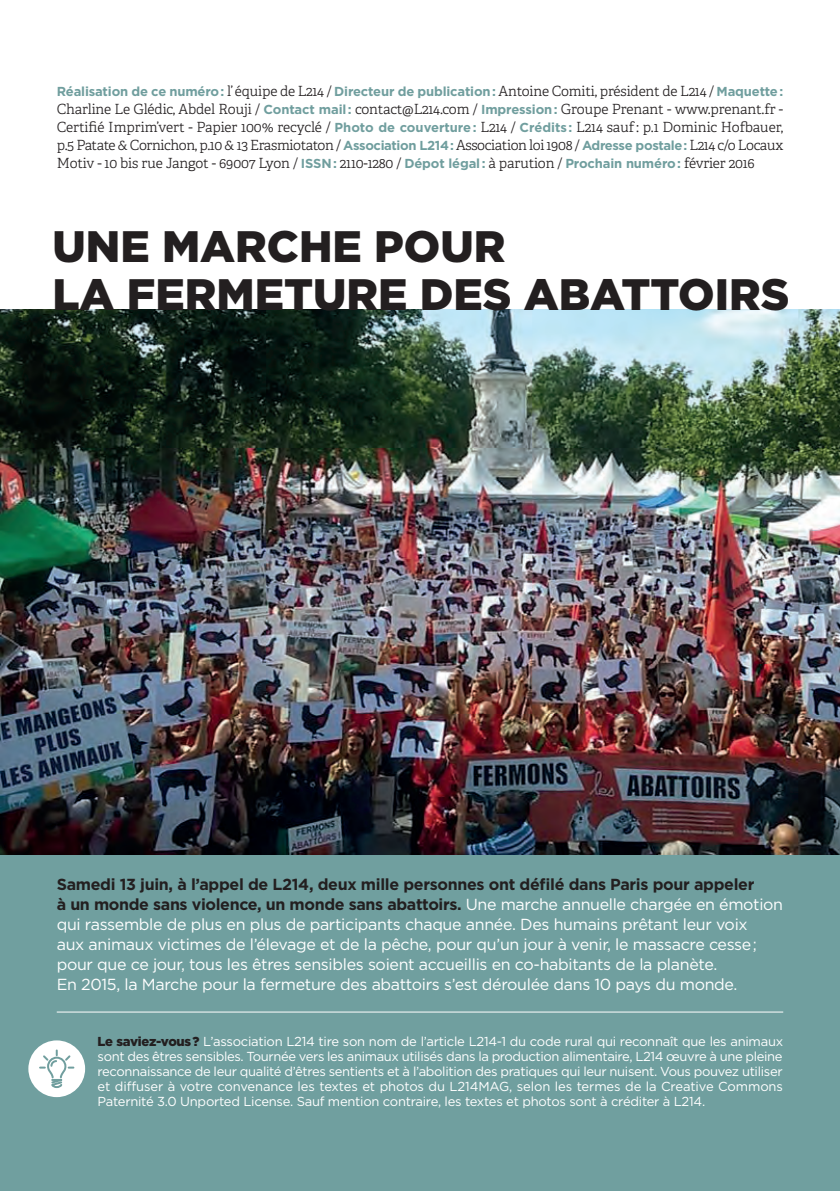
<style>
.page{position:relative;width:840px;height:1191px;background:#fff}
.page>*{position:absolute;margin:0;border:0;box-sizing:border-box;transform-origin:0 0}
.t1{font:900 44px/48px "Gotham";color:#231f20}
.t2{font:16px/20px "Gotham";letter-spacing:-.02em;color:#fff}
.t3{font:300 14px/18px "Adelle";letter-spacing:-.01em;color:#231f20;text-align:justify}
.t4{font:13px/15px "Gotham";letter-spacing:-.02em;color:#fff;text-align:justify}
.t5{font:700 13px "Gotham";letter-spacing:-.01em;color:#709e9e}
.s1{font-family:"Adelle";font-weight:300;font-size:14px;color:#231f20}
.s2{font-family:"Gotham";font-weight:700;font-size:13px;color:#709e9e}
.s3{font-weight:700;color:#231f20}
.s4{font-weight:900;color:#231f20}
</style>
<div class="page">
<div style="left:0;top:854px;width:839px;height:337px;background:#709f9f"></div>
<img style="left:0;top:310px;width:839px;height:544px">
<div style="left:28px;top:1040px;width:57px;height:57px;background:#fff;border-radius:50%"></div>
<svg style="left:39px;top:1049px;width:36px;height:40px"></svg>
<hr style="left:57px;top:1011px;width:725px;height:1px;background:#fff">
<p class="t5" style="left:57px;top:82px;width:727px">Réalisation de ce numéro : <span class="s1">l’équipe de L214 /</span> Directeur de publication : <span class="s1">Antoine Comiti, président de L214 /</span> Maquette :</p>
<p class="t3" style="left:57px;top:100px;width:727px">Charline Le Glédic, Abdel Rouji / <span class="s2">Contact mail :</span> contact@L214.com / <span class="s2">Impression :</span> Groupe Prenant - www.prenant.fr - Certifié Imprim’vert - Papier 100% recyclé / <span class="s2">Photo de couverture :</span> L214 / <span class="s2">Crédits :</span> L214 sauf: p.1 Dominic Hofbauer, p.5 Patate &amp; Cornichon, p.10 &amp; 13 Erasmiotaton / <span class="s2">Association L214 :</span> Association loi 1908 / <span class="s2">Adresse postale :</span> L214 c/o Locaux Motiv - 10 bis rue Jangot - 69007 Lyon / <span class="s2">ISSN :</span> 2110-1280 / <span class="s2">Dépot légal :</span> à parution / <span class="s2">Prochain numéro :</span> février 2016</p>
<p class="t1" style="left:52px;top:222px;width:738px">UNE MARCHE POUR<br>LA FERMETURE DES ABATTOIRS</p>
<p class="t2" style="left:57px;top:874px;width:727px"><span class="s3">Samedi 13 juin, à l’appel de L214, deux mille personnes ont défilé dans Paris pour appeler<br>à un monde sans violence, un monde sans abattoirs.</span> Une marche annuelle chargée en émotion qui rassemble de plus en plus de participants chaque année. Des humains prêtant leur voix<br>aux animaux victimes de l’élevage et de la pêche, pour qu’un jour à venir, le massacre cesse ; pour que ce jour, tous les êtres sensibles soient accueillis en co-habitants de la planète.<br>En 2015, la Marche pour la fermeture des abattoirs s’est déroulée dans 10 pays du monde.</p>
<p class="t4" style="left:98px;top:1033px;width:686px"><span class="s4">Le saviez-vous ?</span> L’association L214 tire son nom de l’article L214-1 du code rural qui reconnaît que les animaux sont des êtres sensibles. Tournée vers les animaux utilisés dans la production alimentaire, L214 œuvre à une pleine reconnaissance de leur qualité d’êtres sentients et à l’abolition des pratiques qui leur nuisent. Vous pouvez utiliser et diffuser à votre convenance les textes et photos du L214MAG, selon les termes de la Creative Commons Paternité 3.0 Unported License. Sauf mention contraire, les textes et photos sont à créditer à L214.</p>
</div>
